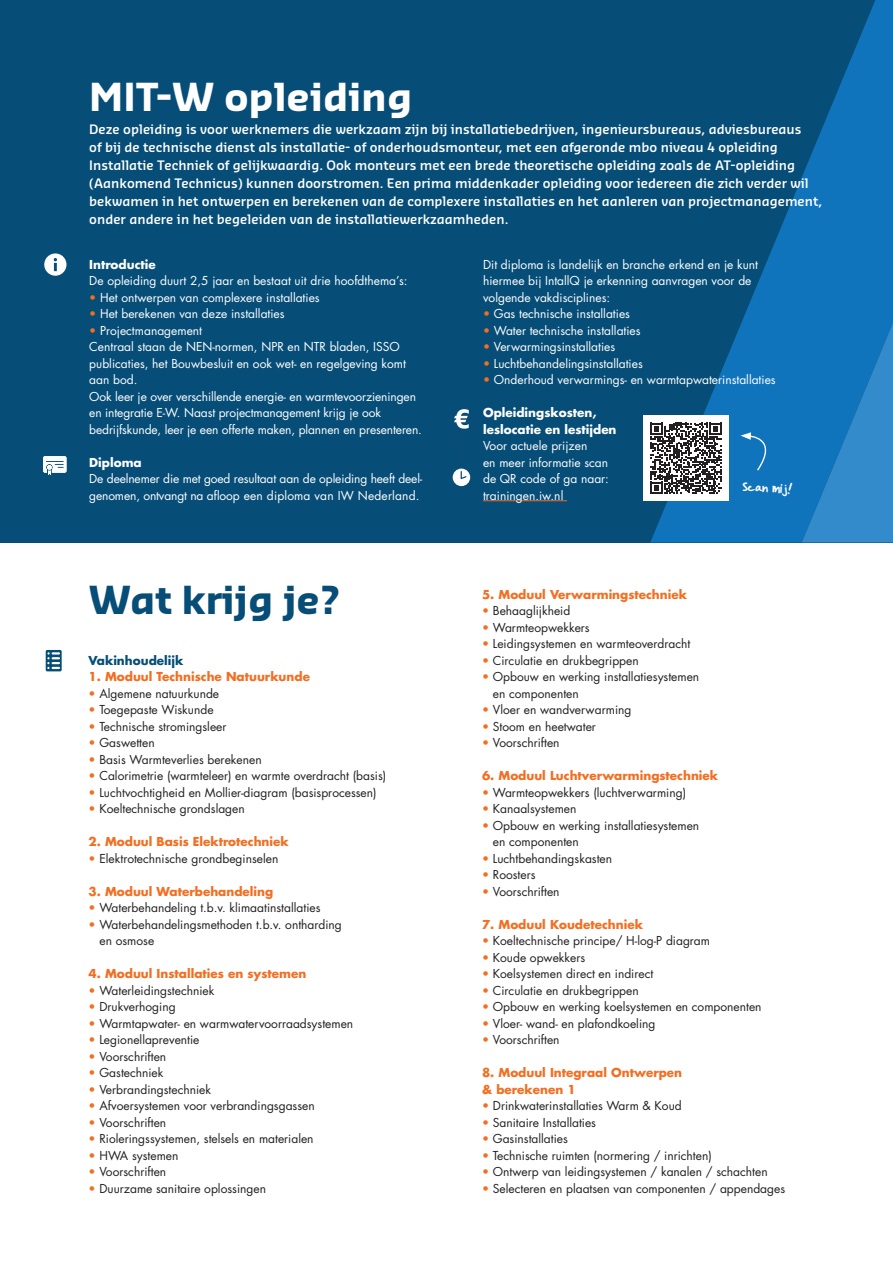
<style>
.page{position:relative;width:893px;height:1263px;background:#fff}
.page>*{position:absolute;margin:0;border:0;box-sizing:border-box;transform-origin:0 0}
.t1{font:700 37.65px "Sansa Pro";color:#fff}
.t2{font:700 37.65px "Sansa Pro";color:#064d77}
.t3{font:14.4px "Handwritten Crystalv 2";color:#fff}
.t4{font:600 12.75px/18px "Sansa Pro";color:#fff}
.t5{font:12px/16.5px "Futura Std";color:#231f20}
.t6{font:12px/16.5px "Futura Std";color:#fff}
.t7{font:700 12px/16.5px "Futura Std";color:#f36e21}
.t8{font:700 12px/16.5px "Futura Std";color:#fff}
.t9{font:700 12px "Futura Std";color:#064d77}
.s1{color:#f36e21}
</style>
<div class="page">
<div style="left:0;top:0;width:893px;height:542px;background:#064d77"></div>
<svg style="left:650px;top:0;width:243px;height:542px"></svg>
<svg style="left:802px;top:323px;width:91px;height:219px;background:#217fc3"></svg>
<svg style="left:44px;top:253px;width:22px;height:23px"></svg>
<svg style="left:43px;top:456px;width:23px;height:19px"></svg>
<svg style="left:46px;top:650px;width:16px;height:21px"></svg>
<svg style="left:47px;top:652px;width:12px;height:17px"></svg>
<svg style="left:454px;top:409px;width:15px;height:20px"></svg>
<div style="left:453px;top:469px;width:17px;height:17px;background:#fff;border-radius:50%"></div>
<svg style="left:461px;top:471px;width:5px;height:8px"></svg>
<div style="left:643px;top:416px;width:85px;height:85px;background:#fff"></div>
<svg style="left:650px;top:423px;width:71px;height:71px"></svg>
<svg style="left:741px;top:432px;width:39px;height:40px;background:#1f7cc0"></svg>
<hr style="left:483px;top:500px;width:84px;height:1px;background:#f36e21">
<p class="t1" style="left:89px;top:72px;width:325px">MIT-W opleiding</p>
<p class="t4" style="left:89px;top:119px;width:734px">Deze opleiding is voor werknemers die werkzaam zijn bij installatiebedrijven, ingenieursbureaus, adviesbureaus<br>of bij de technische dienst als installatie- of onderhoudsmonteur, met een afgeronde mbo niveau 4 opleiding Installatie Techniek of gelijkwaardig. Ook monteurs met een brede theoretische opleiding zoals de AT-opleiding (Aankomend Technicus) kunnen doorstromen. Een prima middenkader opleiding voor iedereen die zich verder wil bekwamen in het ontwerpen en berekenen van de complexere installaties en het aanleren van projectmanagement, onder andere in het begeleiden van de installatiewerkzaamheden.</p>
<p class="t8" style="left:89px;top:256px;width:68px">Introductie</p>
<p class="t6" style="left:89px;top:272px;width:320px">De opleiding duurt 2,5 jaar en bestaat uit drie hoofdthema’s:</p>
<p class="t6" style="left:89px;top:289px;width:232px"><span class="s1">•</span> Het ontwerpen van complexere installaties</p>
<p class="t6" style="left:89px;top:305px;width:197px"><span class="s1">•</span> Het berekenen van deze installaties</p>
<p class="t6" style="left:89px;top:322px;width:114px"><span class="s1">•</span> Projectmanagement</p>
<p class="t6" style="left:89px;top:338px;width:334px">Centraal staan de NEN-normen, NPR en NTR bladen, ISSO publicaties, het Bouwbesluit en ook wet- en regelgeving komt aan bod.<br>Ook leer je over verschillende energie- en warmtevoorzieningen en integratie E-W. Naast projectmanagement krijg je ook bedrijfskunde, leer je een offerte maken, plannen en presenteren.</p>
<p class="t8" style="left:89px;top:454px;width:54px">Diploma</p>
<p class="t6" style="left:89px;top:470px;width:335px">De deelnemer die met goed resultaat aan de opleiding heeft deel&shy;genomen, ontvangt na afloop een diploma van IW Nederland.</p>
<p class="t3" style="left:743px;top:478px;width:52px;rotate:4deg">Scan mij!</p>
<p class="t6" style="left:483px;top:256px;width:277px">Dit diploma is landelijk en branche erkend en je kunt hiermee bij IntallQ je erkenning aanvragen voor de volgende vakdisciplines:</p>
<p class="t6" style="left:483px;top:305px;width:148px"><span class="s1">•</span> Gas technische installaties</p>
<p class="t6" style="left:483px;top:322px;width:159px"><span class="s1">•</span> Water technische installaties</p>
<p class="t6" style="left:483px;top:338px;width:134px"><span class="s1">•</span> Verwarmingsinstallaties</p>
<p class="t6" style="left:483px;top:355px;width:161px"><span class="s1">•</span> Luchtbehandelingsinstallaties</p>
<p class="t6" style="left:483px;top:371px;width:294px"><span class="s1">•</span> Onderhoud verwarmings- en warmtapwaterinstallaties</p>
<p class="t8" style="left:483px;top:404px;width:135px">Opleidingskosten, leslocatie en lestijden</p>
<p class="t6" style="left:483px;top:437px;width:127px">Voor actuele prijzen<br>en meer informatie scan de QR code of ga naar: trainingen.iw.nl</p>
<p class="t2" style="left:89px;top:575px;width:252px">Wat krijg je?</p>
<p class="t9" style="left:89px;top:652px;width:96px">Vakinhoudelijk</p>
<p class="t7" style="left:89px;top:668px;width:223px">1. Moduul Technische Natuurkunde</p>
<p class="t5" style="left:89px;top:685px;width:132px"><span class="s1">•</span> Algemene natuurkunde</p>
<p class="t5" style="left:89px;top:701px;width:126px"><span class="s1">•</span> Toegepaste Wiskunde</p>
<p class="t5" style="left:89px;top:718px;width:139px"><span class="s1">•</span> Technische stromingsleer</p>
<p class="t5" style="left:89px;top:734px;width:68px"><span class="s1">•</span> Gaswetten</p>
<p class="t5" style="left:89px;top:751px;width:175px"><span class="s1">•</span> Basis Warmteverlies berekenen</p>
<p class="t5" style="left:89px;top:767px;width:299px"><span class="s1">•</span> Calorimetrie (warmteleer) en warmte overdracht (basis)</p>
<p class="t5" style="left:89px;top:784px;width:289px"><span class="s1">•</span> Luchtvochtigheid en Mollier-diagram (basisprocessen)</p>
<p class="t5" style="left:89px;top:800px;width:158px"><span class="s1">•</span> Koeltechnische grondslagen</p>
<p class="t7" style="left:89px;top:833px;width:202px">2. Moduul Basis Elektrotechniek</p>
<p class="t5" style="left:89px;top:850px;width:191px"><span class="s1">•</span> Elektrotechnische grondbeginselen</p>
<p class="t7" style="left:89px;top:883px;width:186px">3. Moduul Waterbehandeling</p>
<p class="t5" style="left:89px;top:899px;width:233px"><span class="s1">•</span> Waterbehandeling t.b.v. klimaatinstallaties</p>
<p class="t5" style="left:99px;top:916px;width:244px;text-indent:-11px"><span class="s1">•</span> Waterbehandelingsmethoden t.b.v. ontharding en osmose</p>
<p class="t7" style="left:89px;top:965px;width:219px">4. Moduul Installaties en systemen</p>
<p class="t5" style="left:89px;top:982px;width:127px"><span class="s1">•</span> Waterleidingstechniek</p>
<p class="t5" style="left:89px;top:998px;width:89px"><span class="s1">•</span> Drukverhoging</p>
<p class="t5" style="left:89px;top:1015px;width:266px"><span class="s1">•</span> Warmtapwater- en warmwatervoorraadsystemen</p>
<p class="t5" style="left:89px;top:1031px;width:112px"><span class="s1">•</span> Legionellapreventie</p>
<p class="t5" style="left:89px;top:1048px;width:79px"><span class="s1">•</span> Voorschriften</p>
<p class="t5" style="left:89px;top:1064px;width:76px"><span class="s1">•</span> Gastechniek</p>
<p class="t5" style="left:89px;top:1081px;width:124px"><span class="s1">•</span> Verbrandingstechniek</p>
<p class="t5" style="left:89px;top:1097px;width:228px"><span class="s1">•</span> Afvoersystemen voor verbrandingsgassen</p>
<p class="t5" style="left:89px;top:1114px;width:79px"><span class="s1">•</span> Voorschriften</p>
<p class="t5" style="left:89px;top:1130px;width:226px"><span class="s1">•</span> Rioleringssystemen, stelsels en materialen</p>
<p class="t5" style="left:89px;top:1147px;width:91px"><span class="s1">•</span> HWA systemen</p>
<p class="t5" style="left:89px;top:1163px;width:79px"><span class="s1">•</span> Voorschriften</p>
<p class="t5" style="left:89px;top:1180px;width:179px"><span class="s1">•</span> Duurzame sanitaire oplossingen</p>
<p class="t7" style="left:482px;top:586px;width:206px">5. Moduul Verwarmingstechniek</p>
<p class="t5" style="left:482px;top:602px;width:90px"><span class="s1">•</span> Behaaglijkheid</p>
<p class="t5" style="left:482px;top:619px;width:109px"><span class="s1">•</span> Warmteopwekkers</p>
<p class="t5" style="left:482px;top:635px;width:210px"><span class="s1">•</span> Leidingsystemen en warmteoverdracht</p>
<p class="t5" style="left:482px;top:652px;width:158px"><span class="s1">•</span> Circulatie en drukbegrippen</p>
<p class="t5" style="left:493px;top:668px;width:208px;text-indent:-11px"><span class="s1">•</span> Opbouw en werking installatiesystemen en componenten</p>
<p class="t5" style="left:482px;top:701px;width:151px"><span class="s1">•</span> Vloer en wandverwarming</p>
<p class="t5" style="left:482px;top:718px;width:115px"><span class="s1">•</span> Stoom en heetwater</p>
<p class="t5" style="left:482px;top:734px;width:79px"><span class="s1">•</span> Voorschriften</p>
<p class="t7" style="left:482px;top:767px;width:238px">6. Moduul Luchtverwarmingstechniek</p>
<p class="t5" style="left:482px;top:784px;width:206px"><span class="s1">•</span> Warmteopwekkers (luchtverwarming)</p>
<p class="t5" style="left:482px;top:800px;width:96px"><span class="s1">•</span> Kanaalsystemen</p>
<p class="t5" style="left:493px;top:817px;width:208px;text-indent:-11px"><span class="s1">•</span> Opbouw en werking installatiesystemen en componenten</p>
<p class="t5" style="left:482px;top:850px;width:132px"><span class="s1">•</span> Luchtbehandingskasten</p>
<p class="t5" style="left:482px;top:866px;width:55px"><span class="s1">•</span> Roosters</p>
<p class="t5" style="left:482px;top:883px;width:79px"><span class="s1">•</span> Voorschriften</p>
<p class="t7" style="left:482px;top:916px;width:162px">7. Moduul Koudetechniek</p>
<p class="t5" style="left:482px;top:932px;width:230px"><span class="s1">•</span> Koeltechnische principe/ H-log-P diagram</p>
<p class="t5" style="left:482px;top:949px;width:105px"><span class="s1">•</span> Koude opwekkers</p>
<p class="t5" style="left:482px;top:965px;width:173px"><span class="s1">•</span> Koelsystemen direct en indirect</p>
<p class="t5" style="left:482px;top:982px;width:158px"><span class="s1">•</span> Circulatie en drukbegrippen</p>
<p class="t5" style="left:482px;top:998px;width:281px"><span class="s1">•</span> Opbouw en werking koelsystemen en componenten</p>
<p class="t5" style="left:482px;top:1015px;width:175px"><span class="s1">•</span> Vloer- wand- en plafondkoeling</p>
<p class="t5" style="left:482px;top:1031px;width:79px"><span class="s1">•</span> Voorschriften</p>
<p class="t7" style="left:482px;top:1064px;width:202px">8. Moduul Integraal Ontwerpen &amp; berekenen 1</p>
<p class="t5" style="left:482px;top:1097px;width:201px"><span class="s1">•</span> Drinkwaterinstallaties Warm &amp; Koud</p>
<p class="t5" style="left:482px;top:1114px;width:116px"><span class="s1">•</span> Sanitaire Installaties</p>
<p class="t5" style="left:482px;top:1130px;width:87px"><span class="s1">•</span> Gasinstallaties</p>
<p class="t5" style="left:482px;top:1147px;width:231px"><span class="s1">•</span> Technische ruimten (normering / inrichten)</p>
<p class="t5" style="left:482px;top:1163px;width:287px"><span class="s1">•</span> Ontwerp van leidingsystemen / kanalen / schachten</p>
<p class="t5" style="left:482px;top:1180px;width:305px"><span class="s1">•</span> Selecteren en plaatsen van componenten / appendages</p>
</div>
